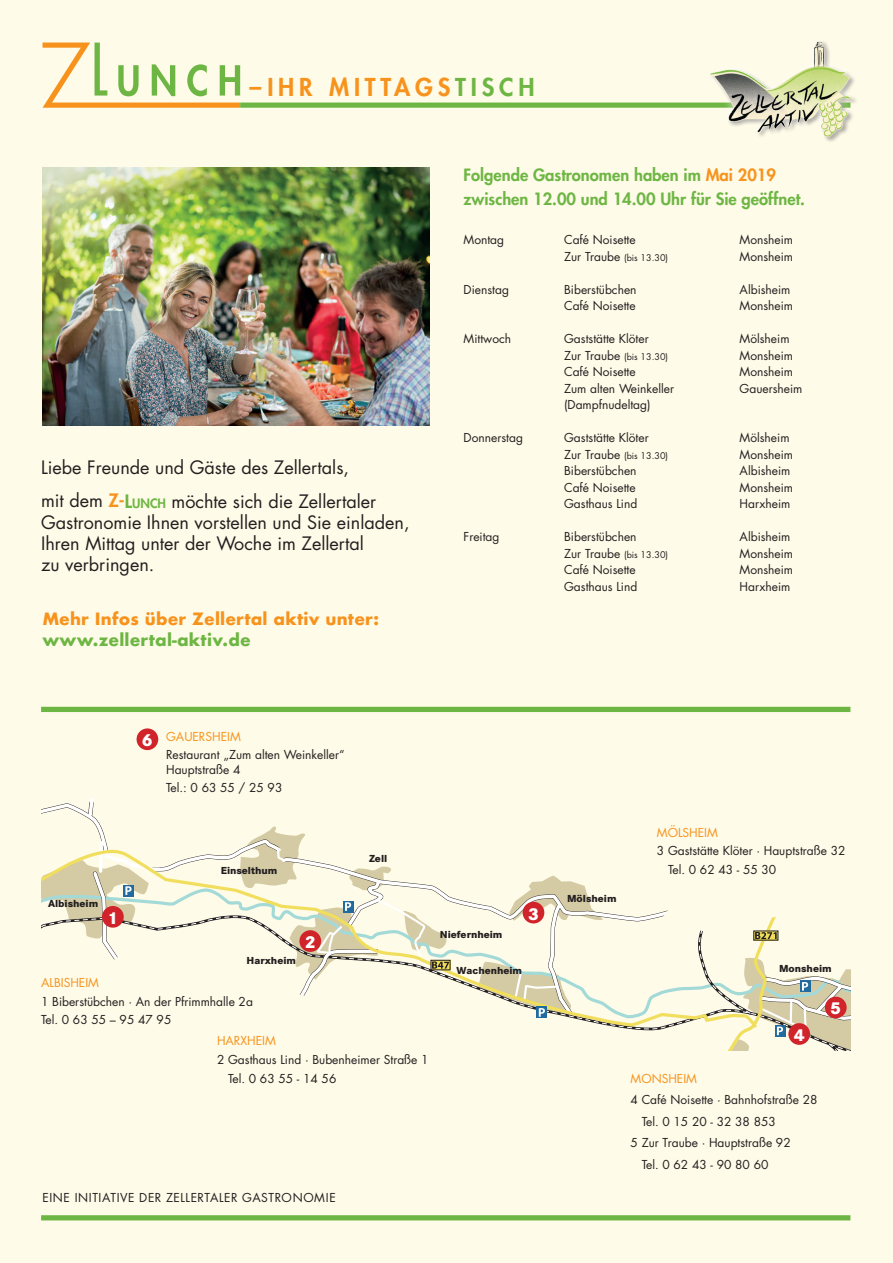
<style>
.page{position:relative;width:893px;height:1263px;background:#fefbe8}
.page>*{position:absolute;margin:0;border:0;box-sizing:border-box;transform-origin:0 0}
.t1{font:800 24px "Futura";letter-spacing:.2em;color:#f7931d}
.t2{font:18px/21px "Futura";color:#231f20}
.t3{font:800 17.85px "Corporate S";color:#fff}
.t4{font:800 16.5px/24px "Futura";color:#6eb644}
.t5{font:700 16.5px "Futura";letter-spacing:.01em;color:#f7931d}
.t6{font:700 16.5px "Futura";letter-spacing:.01em;color:#6eb644}
.t7{font:12px/18.6px "Futura";color:#231f20}
.t8{font:12px "Futura";color:#f7931d}
.t9{font:12px "Futura";letter-spacing:.05em;color:#231f20}
.t10{font:800 10.65px "Corporate S";color:#231f20}
.t11{font:9px "Futura";color:#231f20}
.s1{color:#6eb644}
.s2{font-weight:800;color:#f7931d}
.s3{font-weight:800;color:#6eb644}
.s4{font-weight:800;font-size:12.6px;color:#6eb644}
.s5{color:#f7931d}
.s6{font-size:12px}
</style>
<div class="page">
<svg style="left:43px;top:43px;width:197px;height:65px"></svg>
<div style="left:240px;top:103px;width:610px;height:5px;background:#6eb644"></div>
<div style="left:41px;top:707px;width:809px;height:5px;background:#6eb644"></div>
<div style="left:41px;top:1215px;width:809px;height:5px;background:#6eb644"></div>
<div style="left:703px;top:34px;width:157px;height:111px;background:#fefbe8"></div>
<img style="left:705px;top:41px;width:151px;height:101px">
<img style="left:43px;top:167px;width:386px;height:259px">
<svg style="left:449px;top:896px;width:190px;height:133px"></svg>
<svg style="left:478px;top:875px;width:125px;height:143px"></svg>
<div style="left:431px;top:960px;width:19px;height:10px;border:1px solid #231f20"></div>
<div style="left:137px;top:728px;width:21px;height:22px;background:#d1232a;border-radius:50%"></div>
<div style="left:523px;top:902px;width:21px;height:21px;background:#d1232a;border-radius:50%"></div>
<svg style="left:639px;top:910px;width:212px;height:140px"></svg>
<svg style="left:41px;top:798px;width:408px;height:198px"></svg>
<h1 class="t1" style="left:250px;top:71px;width:286px">–IHR MITTAGS<span class="s1">TISCH</span></h1>
<h2 class="t2" style="left:41px;top:451px;width:337px;line-height:33px">Liebe Freunde und Gäste des Zellertals, mit dem <span class="s2">Z-</span><span class="s3">L</span><span class="s4">UNCH</span> möchte sich die Zellertaler</h2>
<h2 class="t2" style="left:41px;top:511px;width:370px">Gastronomie Ihnen vorstellen und Sie einladen,<br>Ihren Mittag unter der Woche im Zellertal<br>zu verbringen.</h2>
<h3 class="t5" style="left:43px;top:607px;width:338px">Mehr Infos über Zellertal aktiv unter:</h3>
<h3 class="t6" style="left:43px;top:628px;width:210px">www.zellertal-aktiv.de</h3>
<h3 class="t4" style="left:464px;top:162px;width:343px">Folgende Gastronomen haben im <span class="s5">Mai 2019 </span>zwischen 12.00 und 14.00 Uhr für Sie geöffnet.</h3>
<p class="t7" style="left:464px;top:230px;width:42px">Montag</p>
<p class="t7" style="left:564px;top:230px;width:73px">Café Noisette</p>
<p class="t7" style="left:740px;top:230px;width:55px">Monsheim</p>
<p class="t11" style="left:564px;top:251px;width:106px"><span class="s6">Zur Traube</span> (bis 13.30)</p>
<p class="t7" style="left:740px;top:247px;width:55px">Monsheim</p>
<p class="t7" style="left:464px;top:280px;width:47px">Dienstag</p>
<p class="t7" style="left:564px;top:280px;width:74px">Biberstübchen</p>
<p class="t7" style="left:740px;top:280px;width:52px">Albisheim</p>
<p class="t7" style="left:564px;top:296px;width:73px">Café Noisette</p>
<p class="t7" style="left:740px;top:296px;width:55px">Monsheim</p>
<p class="t7" style="left:464px;top:329px;width:49px">Mittwoch</p>
<p class="t7" style="left:564px;top:329px;width:86px">Gaststätte Klöter</p>
<p class="t7" style="left:740px;top:329px;width:51px">Mölsheim</p>
<p class="t11" style="left:564px;top:350px;width:106px"><span class="s6">Zur Traube</span> (bis 13.30)</p>
<p class="t7" style="left:740px;top:346px;width:55px">Monsheim</p>
<p class="t7" style="left:564px;top:362px;width:73px">Café Noisette</p>
<p class="t7" style="left:740px;top:362px;width:55px">Monsheim</p>
<p class="t7" style="left:564px;top:379px;width:112px">Zum alten Weinkeller</p>
<p class="t7" style="left:740px;top:379px;width:64px">Gauersheim</p>
<p class="t7" style="left:564px;top:395px;width:88px">(Dampfnudeltag)</p>
<p class="t7" style="left:464px;top:428px;width:61px">Donnerstag</p>
<p class="t7" style="left:564px;top:428px;width:86px">Gaststätte Klöter</p>
<p class="t7" style="left:740px;top:428px;width:51px">Mölsheim</p>
<p class="t11" style="left:564px;top:449px;width:106px"><span class="s6">Zur Traube</span> (bis 13.30)</p>
<p class="t7" style="left:740px;top:445px;width:55px">Monsheim</p>
<p class="t7" style="left:564px;top:461px;width:74px">Biberstübchen</p>
<p class="t7" style="left:740px;top:461px;width:52px">Albisheim</p>
<p class="t7" style="left:564px;top:478px;width:73px">Café Noisette</p>
<p class="t7" style="left:740px;top:478px;width:55px">Monsheim</p>
<p class="t7" style="left:564px;top:494px;width:75px">Gasthaus Lind</p>
<p class="t7" style="left:740px;top:494px;width:52px">Harxheim</p>
<p class="t7" style="left:464px;top:527px;width:37px">Freitag</p>
<p class="t7" style="left:564px;top:527px;width:74px">Biberstübchen</p>
<p class="t7" style="left:740px;top:527px;width:52px">Albisheim</p>
<p class="t11" style="left:564px;top:548px;width:106px"><span class="s6">Zur Traube</span> (bis 13.30)</p>
<p class="t7" style="left:740px;top:544px;width:55px">Monsheim</p>
<p class="t7" style="left:564px;top:560px;width:73px">Café Noisette</p>
<p class="t7" style="left:740px;top:560px;width:55px">Monsheim</p>
<p class="t7" style="left:564px;top:577px;width:75px">Gasthaus Lind</p>
<p class="t7" style="left:740px;top:577px;width:52px">Harxheim</p>
<p class="t10" style="left:48px;top:897px;width:52px">Albisheim</p>
<h3 class="t3" style="left:107px;top:907px;width:12px">1</h3>
<h3 class="t3" style="left:142px;top:729px;width:12px">6</h3>
<p class="t8" style="left:166px;top:728px;width:76px">GAUERSHEIM</p>
<p class="t7" style="left:166px;top:747px;width:180px;line-height:14.4px">Restaurant „Zum alten Weinkeller“<br>Hauptstraße 4</p>
<p class="t7" style="left:166px;top:778px;width:118px">Tel.: 0 63 55 / 25 93</p>
<p class="t10" style="left:221px;top:864px;width:58px">Einselthum</p>
<p class="t10" style="left:247px;top:954px;width:51px">Harxheim</p>
<h3 class="t3" style="left:305px;top:931px;width:12px">2</h3>
<p class="t10" style="left:369px;top:852px;width:20px">Zell</p>
<p class="t8" style="left:41px;top:974px;width:59px">ALBISHEIM</p>
<p class="t7" style="left:41px;top:992px;width:213px">1 Biberstübchen · An der Pfrimmhalle 2a<br>Tel. 0 63 55 – 95 47 95</p>
<p class="t8" style="left:217px;top:1033px;width:60px">HARXHEIM</p>
<p class="t7" style="left:228px;top:1050px;width:202px;text-indent:-11px">2 Gasthaus Lind · Bubenheimer Straße 1<br>Tel. 0 63 55 - 14 56</p>
<p class="t9" style="left:43px;top:1189px;width:295px">EINE INITIATIVE DER ZELLERTALER GASTRONOMIE</p>
<p class="t10" style="left:440px;top:928px;width:64px">Niefernheim</p>
<h3 class="t3" style="left:528px;top:903px;width:12px">3</h3>
<p class="t10" style="left:567px;top:891px;width:51px">Mölsheim</p>
<p class="t8" style="left:657px;top:824px;width:62px">MÖLSHEIM</p>
<p class="t7" style="left:668px;top:841px;width:179px;text-indent:-11px">3 Gaststätte Klöter · Hauptstraße 32<br>Tel. 0 62 43 - 55 30</p>
<p class="t10" style="left:457px;top:964px;width:67px">Wachenheim</p>
<p class="t10" style="left:779px;top:962px;width:54px">Monsheim</p>
<h3 class="t3" style="left:794px;top:1024px;width:12px">4</h3>
<p class="t8" style="left:631px;top:1070px;width:68px">MONSHEIM</p>
<p class="t7" style="left:631px;top:1090px;width:188px">4 Café Noisette · Bahnhofstraße 28</p>
<p class="t7" style="left:642px;top:1111px;width:136px">Tel. 0 15 20 - 32 38 853</p>
<p class="t7" style="left:631px;top:1133px;width:162px">5 Zur Traube · Hauptstraße 92</p>
<p class="t7" style="left:642px;top:1155px;width:128px">Tel. 0 62 43 - 90 80 60</p>
<h3 class="t3" style="left:830px;top:998px;width:12px">5</h3>
</div>
